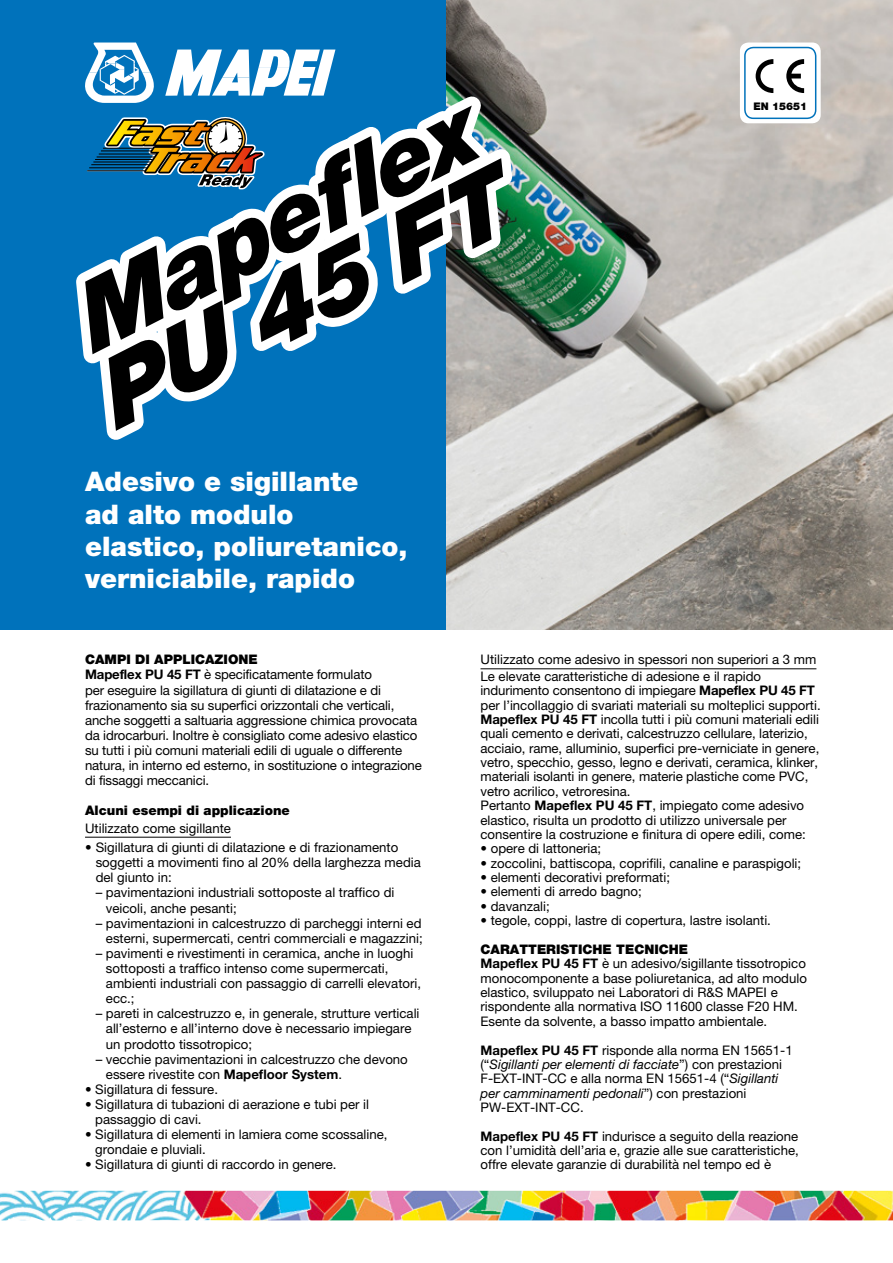
<style>
.page{position:relative;width:893px;height:1263px;background:#fff}
.page>*{position:absolute;margin:0;border:0;box-sizing:border-box;transform-origin:0 0}
.t1{font:italic 900 95.25px/78.8px "Helvetica Neue LTW1 G";color:#000}
.t2{font:900 27px/32.2px "Helvetica Neue LTW1 G";color:#fff}
.t3{font:13.2px/14.4px "Helvetica Neue LTW1 G";color:#000}
.t4{font:900 13.2px "Helvetica Neue LTW1 G";color:#000}
.t5{font:900 10.5px "Helvetica Neue LTW1 G";color:#000}
.s1{font-weight:900}
.s2{font-weight:700}
.s3{font-style:italic}
</style>
<div class="page">
<div style="left:0;top:0;width:451px;height:629px;background:#0072bb"></div>
<img style="left:0;top:1191px;width:893px;height:29px">
<hr style="left:85px;top:837px;width:146px;height:1px;background:#000">
<hr style="left:480px;top:668px;width:336px;height:1px;background:#000">
<img style="left:446px;top:0;width:447px;height:629px">
<div style="left:740px;top:43px;width:81px;height:80px;background:#fff;border-radius:9px"></div>
<div style="left:744px;top:47px;width:72px;height:72px;border:2px solid #0072bb;border-radius:9px"></div>
<svg style="left:756px;top:59px;width:17px;height:34px"></svg>
<svg style="left:786px;top:59px;width:18px;height:34px"></svg>
<svg style="left:76px;top:43px;width:446px;height:412px"></svg>
<h1 class="t1" style="left:49px;top:297px;width:454px;rotate:-27deg">Mapefl ex<br>PU 45 FT</h1>
<p class="t5" style="left:753px;top:99px;width:55px">EN 15651</p>
<h2 class="t2" style="left:85px;top:466px;width:324px">Adesivo e sigillante<br>ad alto modulo elastico, poliuretanico, verniciabile, rapido</h2>
<p class="t3" style="left:85px;top:652px;width:338px;line-height:15.1px"><span class="s1">CAMPI DI APPLICAZIONE<br></span><span class="s2">Mapeflex PU 45 FT</span> è specificatamente formulato<br>per eseguire la sigillatura di giunti di dilatazione e di frazionamento sia su superfici orizzontali che verticali, anche soggetti a saltuaria aggressione chimica provocata da idrocarburi. Inoltre è consigliato come adesivo elastico su tutti i più comuni materiali edili di uguale o differente natura, in interno ed esterno, in sostituzione o integrazione di fissaggi meccanici.</p>
<p class="t4" style="left:85px;top:803px;width:206px">Alcuni esempi di applicazione</p>
<p class="t3" style="left:85px;top:821px;width:147px">Utilizzato come sigillante</p>
<p class="t3" style="left:96px;top:840px;width:327px;line-height:15.1px;text-indent:-11px">• Sigillatura di giunti di dilatazione e di frazionamento soggetti a movimenti fino al 20% della larghezza media del giunto in:</p>
<p class="t3" style="left:106px;top:885px;width:290px;line-height:15.1px;text-indent:-10px">– pavimentazioni industriali sottoposte al traffico di veicoli, anche pesanti;</p>
<p class="t3" style="left:96px;top:915px;width:329px;line-height:15.1px;text-align:right">– pavimentazioni in calcestruzzo di parcheggi interni ed esterni, supermercati, centri commerciali e magazzini;</p>
<p class="t3" style="left:106px;top:945px;width:317px;line-height:15.1px;text-indent:-10px">– pavimenti e rivestimenti in ceramica, anche in luoghi sottoposti a traffico intenso come supermercati, ambienti industriali con passaggio di carrelli elevatori, ecc.;</p>
<p class="t3" style="left:106px;top:1006px;width:315px;line-height:15.1px;text-indent:-10px">– pareti in calcestruzzo e, in generale, strutture verticali all’esterno e all’interno dove è necessario impiegare un prodotto tissotropico;</p>
<p class="t3" style="left:106px;top:1051px;width:303px;line-height:15.1px;text-indent:-10px">– vecchie pavimentazioni in calcestruzzo che devono essere rivestite con <span class="s2">Mapefloor System</span>.</p>
<p class="t3" style="left:85px;top:1082px;width:134px">• Sigillatura di fessure.</p>
<p class="t3" style="left:95px;top:1097px;width:275px;line-height:15.1px;text-indent:-10px">• Sigillatura di tubazioni di aerazione e tubi per il passaggio di cavi.</p>
<p class="t3" style="left:95px;top:1127px;width:294px;line-height:15.1px;text-indent:-10px">• Sigillatura di elementi in lamiera come scossaline, grondaie e pluviali.</p>
<p class="t3" style="left:85px;top:1157px;width:253px">• Sigillatura di giunti di raccordo in genere.</p>
<p class="t3" style="left:480px;top:651px;width:337px;line-height:16.5px">Utilizzato come adesivo in spessori non superiori a 3 mm<br>Le elevate caratteristiche di adesione e il rapido</p>
<p class="t3" style="left:480px;top:683px;width:342px">indurimento consentono di impiegare <span class="s2">Mapeflex PU 45 FT </span>per l’incollaggio di svariati materiali su molteplici supporti.<br><span class="s2">Mapeflex PU 45 FT</span> incolla tutti i più comuni materiali edili quali cemento e derivati, calcestruzzo cellulare, laterizio, acciaio, rame, alluminio, superfici pre-verniciate in genere, vetro, specchio, gesso, legno e derivati, ceramica, klinker, materiali isolanti in genere, materie plastiche come PVC, vetro acrilico, vetroresina.<br>Pertanto <span class="s2">Mapeflex PU 45 FT</span>, impiegato come adesivo elastico, risulta un prodotto di utilizzo universale per consentire la costruzione e finitura di opere edili, come:</p>
<p class="t3" style="left:480px;top:841px;width:122px">• opere di lattoneria;</p>
<p class="t3" style="left:480px;top:856px;width:322px">• zoccolini, battiscopa, coprifili, canaline e paraspigoli;</p>
<p class="t3" style="left:480px;top:870px;width:191px">• elementi decorativi preformati;</p>
<p class="t3" style="left:480px;top:884px;width:163px">• elementi di arredo bagno;</p>
<p class="t3" style="left:480px;top:899px;width:71px">• davanzali;</p>
<p class="t3" style="left:480px;top:913px;width:292px">• tegole, coppi, lastre di copertura, lastre isolanti.</p>
<p class="t3" style="left:480px;top:942px;width:328px"><span class="s1">CARATTERISTICHE TECNICHE<br></span><span class="s2">Mapeflex PU 45 FT</span> è un adesivo/sigillante tissotropico monocomponente a base poliuretanica, ad alto modulo elastico, sviluppato nei Laboratori di R&amp;S MAPEI e rispondente alla normativa ISO 11600 classe F20 HM.<br>Esente da solvente, a basso impatto ambientale.</p>
<p class="t3" style="left:480px;top:1042px;width:314px"><span class="s2">Mapeflex PU 45 FT</span> risponde alla norma EN 15651-1 (“<span class="s3">Sigillanti per elementi di facciate</span>”) con prestazioni F-EXT-INT-CC e alla norma EN 15651-4 (“<span class="s3">Sigillanti per camminamenti pedonali</span>”) con prestazioni PW-EXT-INT-CC.</p>
<p class="t3" style="left:480px;top:1129px;width:320px;text-align:justify"><span class="s2">Mapeflex PU 45 FT</span> indurisce a seguito della reazione con l’umidità dell’aria e, grazie alle sue caratteristiche, offre elevate garanzie di durabilità nel tempo ed è</p>
</div>
